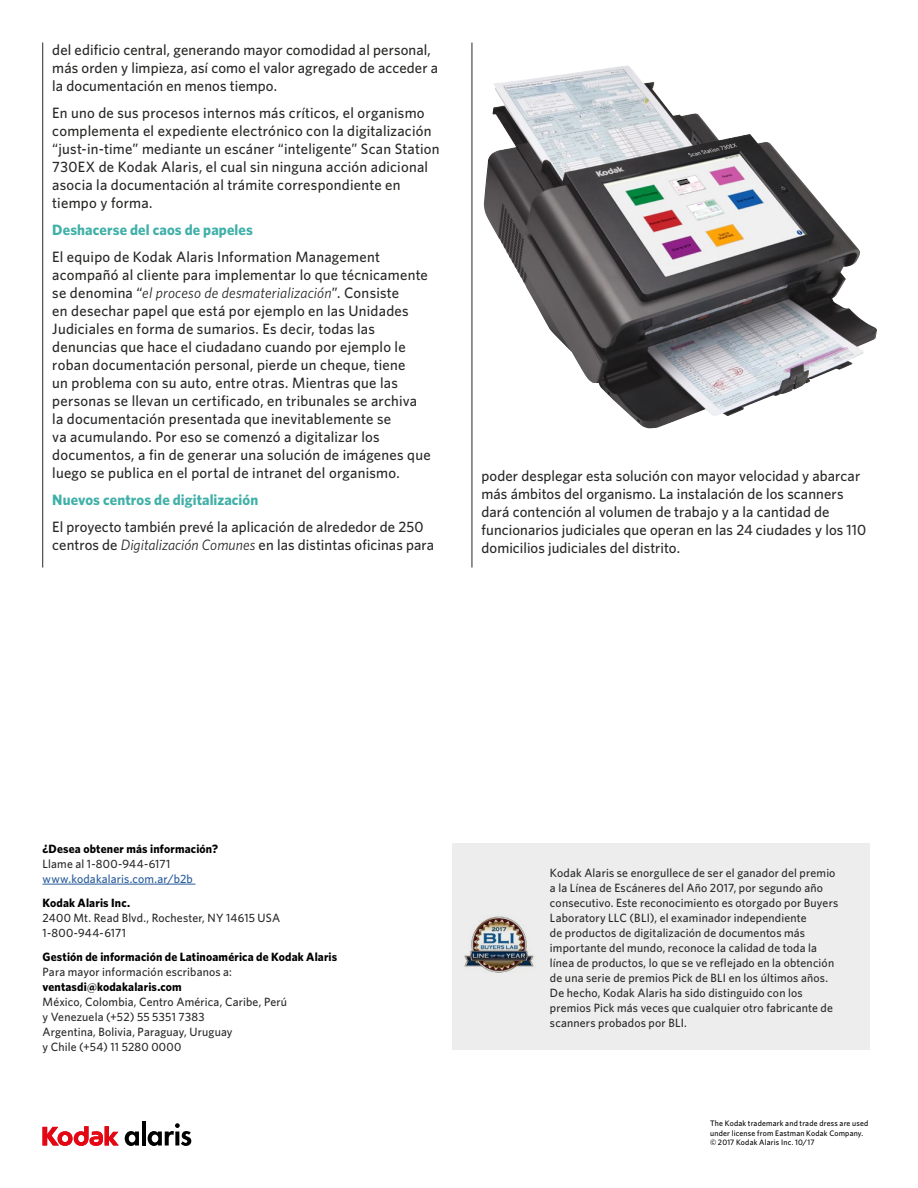
<style>
.page{position:relative;width:918px;height:1188px;background:#fff}
.page>*{position:absolute;margin:0;border:0;box-sizing:border-box;transform-origin:0 0}
.t1{font:500 15px/18px "Whitney K";letter-spacing:.01em;color:#282827}
.t2{font:700 15px "Whitney K";letter-spacing:.005em;color:#3fb0a8}
.t3{font:500 12px/15px "Whitney K";letter-spacing:.015em;color:#282827}
.t4{font:700 12px "Whitney K";letter-spacing:.015em;color:#000}
.t5{font:500 12px "Whitney K";letter-spacing:.015em;color:#275b9b}
.t6{font:500 7.95px/9.8px "Whitney K";letter-spacing:.025em;color:#000}
.s1{font-weight:400;font-style:italic}
</style>
<div class="page">
<hr style="left:42px;top:43px;width:1px;height:525px;background:#282827">
<hr style="left:472px;top:43px;width:1px;height:525px;background:#282827">
<div style="left:452px;top:843px;width:417px;height:207px;background:#ededed"></div>
<svg style="left:43px;top:1126px;width:76px;height:20px"></svg>
<svg style="left:125px;top:1131px;width:14px;height:15px"></svg>
<hr style="left:142px;top:1121px;width:4px;height:25px;background:#000">
<svg style="left:148px;top:1123px;width:43px;height:23px"></svg>
<hr style="left:43px;top:884px;width:152px;height:1px;background:#275b9b">
<img style="left:484px;top:65px;width:393px;height:363px">
<img style="left:464px;top:916px;width:70px;height:57px">
<p class="t1" style="left:52px;top:40px;width:387px">del edificio central, generando mayor comodidad al personal, más orden y limpieza, así como el valor agregado de acceder a la documentación en menos tiempo.</p>
<p class="t1" style="left:52px;top:103px;width:389px">En uno de sus procesos internos más críticos, el organismo complementa el expediente electrónico con la digitalización “just-in-time” mediante un escáner “inteligente” Scan Station 730EX de Kodak Alaris, el cual sin ninguna acción adicional asocia la documentación al trámite correspondiente en tiempo y forma.</p>
<p class="t2" style="left:52px;top:220px;width:202px">Deshacerse del caos de papeles</p>
<p class="t1" style="left:52px;top:247px;width:380px">El equipo de Kodak Alaris Information Management acompañó al cliente para implementar lo que técnicamente se denomina “<span class="s1">el proceso de desmaterialización</span>”. Consiste<br>en desechar papel que está por ejemplo en las Unidades Judiciales en forma de sumarios. Es decir, todas las denuncias que hace el ciudadano cuando por ejemplo le roban documentación personal, pierde un cheque, tiene<br>un problema con su auto, entre otras. Mientras que las personas se llevan un certificado, en tribunales se archiva la documentación presentada que inevitablemente se<br>va acumulando. Por eso se comenzó a digitalizar los documentos, a fin de generar una solución de imágenes que luego se publica en el portal de intranet del organismo.</p>
<p class="t2" style="left:52px;top:490px;width:207px">Nuevos centros de digitalización</p>
<p class="t1" style="left:52px;top:517px;width:383px">El proyecto también prevé la aplicación de alrededor de 250 centros de <span class="s1">Digitalización Comunes</span> en las distintas oficinas para</p>
<p class="t1" style="left:481px;top:466px;width:386px">poder desplegar esta solución con mayor velocidad y abarcar más ámbitos del organismo. La instalación de los scanners dará contención al volumen de trabajo y a la cantidad de funcionarios judiciales que operan en las 24 ciudades y los 110 domicilios judiciales del distrito.</p>
<p class="t4" style="left:43px;top:841px;width:177px">¿Desea obtener más información?</p>
<p class="t3" style="left:43px;top:856px;width:129px">Llame al 1-800-944-6171</p>
<p class="t5" style="left:43px;top:871px;width:152px">www.kodakalaris.com.ar/b2b</p>
<p class="t4" style="left:43px;top:895px;width:89px">Kodak Alaris Inc.</p>
<p class="t3" style="left:43px;top:910px;width:239px">2400 Mt. Read Blvd., Rochester, NY 14615 USA<br>1-800-944-6171</p>
<p class="t4" style="left:43px;top:949px;width:296px">Gestión de información de Latinoamérica de Kodak Alaris</p>
<p class="t3" style="left:43px;top:964px;width:191px">Para mayor información escribanos a:</p>
<p class="t4" style="left:43px;top:979px;width:141px">ventasdi@kodakalaris.com</p>
<p class="t3" style="left:43px;top:994px;width:246px">México, Colombia, Centro América, Caribe, Perú y Venezuela (+52) 55 5351 7383<br>Argentina, Bolivia, Paraguay, Uruguay<br>y Chile (+54) 11 5280 0000</p>
<p class="t3" style="left:550px;top:865px;width:290px">Kodak Alaris se enorgullece de ser el ganador del premio a la Línea de Escáneres del Año 2017, por segundo año consecutivo. Este reconocimiento es otorgado por Buyers Laboratory LLC (BLI), el examinador independiente<br>de productos de digitalización de documentos más importante del mundo, reconoce la calidad de toda la línea de productos, lo que se ve reflejado en la obtención de una serie de premios Pick de BLI en los últimos años.<br>De hecho, Kodak Alaris ha sido distinguido con los premios Pick más veces que cualquier otro fabricante de scanners probados por BLI.</p>
<p class="t6" style="left:710px;top:1118px;width:160px">The Kodak trademark and trade dress are used under license from Eastman Kodak Company. © 2017 Kodak Alaris Inc. 10/17</p>
</div>
